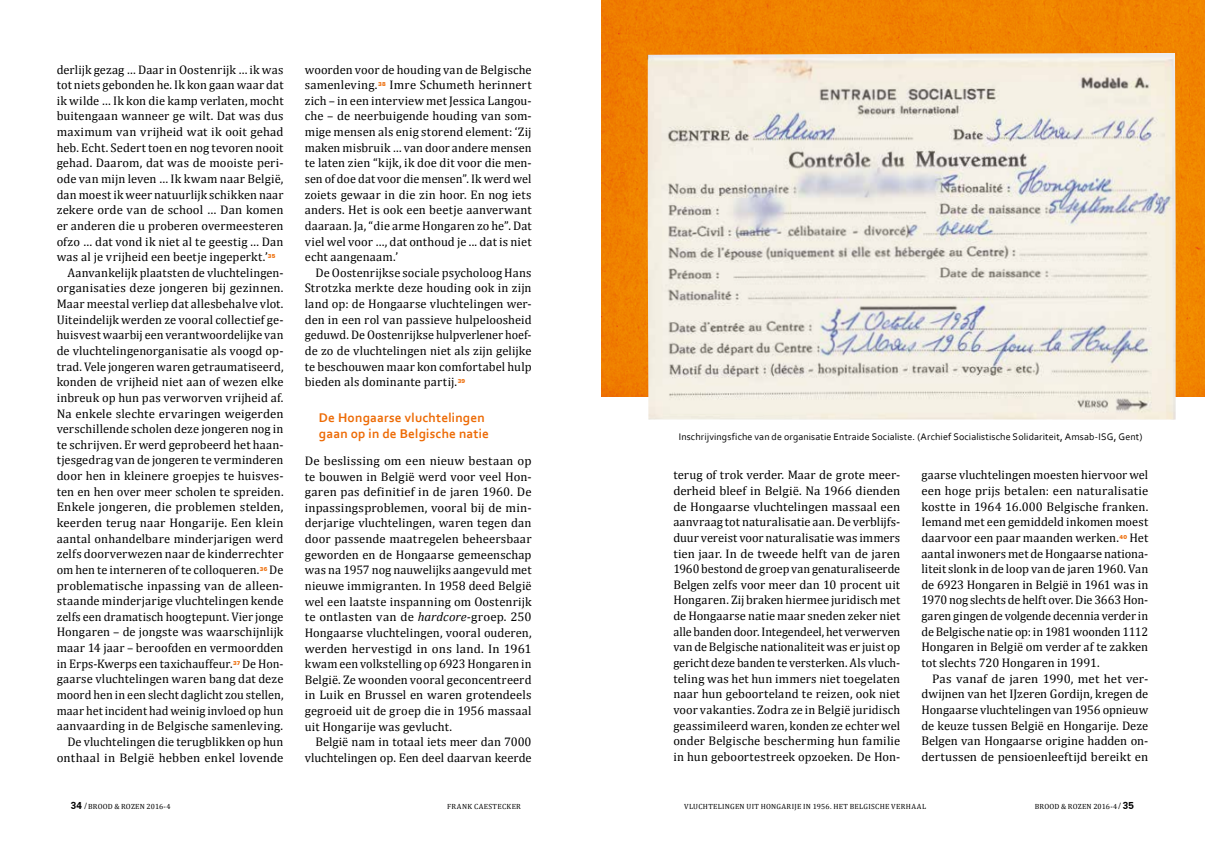
<style>
.page{position:relative;width:1205px;height:851px;background:#fff}
.page>*{position:absolute;margin:0;border:0;box-sizing:border-box;transform-origin:0 0}
.t1{font:700 13.25px/15.9px "Corbel";letter-spacing:.015em;color:#ed6b06}
.t2{font:12.5px/15.6px "Cambria";letter-spacing:.005em;color:#000;text-align:justify}
.t3{font:10px "Corbel";letter-spacing:.015em;color:#000}
.t4{font:7.5px "Cambria";letter-spacing:.04em;color:#000}
.t5{font:7.5px "Cambria";letter-spacing:.015em;color:#000}
.t6{font:900 5.5px "Zurich BT";letter-spacing:.035em;color:#ed6b06}
.s1{font-style:italic}
.s2{font-family:"Zurich BT";font-weight:700;font-size:10px}
.s3{font-family:"Candara";font-weight:700;font-style:italic}
</style>
<div class="page">
<img style="left:602px;top:0;width:603px;height:396px">
<img style="left:648px;top:53px;width:527px;height:366px">
<p class="t2" style="left:57px;top:61px;width:228px">derlijk gezag … Daar in Oostenrijk … ik was tot niets gebonden he. Ik kon gaan waar dat ik wilde … Ik kon die kamp verlaten, mocht buitengaan wanneer ge wilt. Dat was dus maximum van vrijheid wat ik ooit gehad heb. Echt. Sedert toen en nog tevoren nooit gehad. Daarom, dat was de mooiste peri&shy;ode van mijn leven … Ik kwam naar België, dan moest ik weer natuurlijk schikken naar zekere orde van de school … Dan komen er anderen die u proberen overmeesteren ofzo … dat vond ik niet al te geestig ... Dan was al je vrijheid een beetje ingeperkt.’</p>
<p class="t6" style="left:268px;top:253px;width:9px">35</p>
<p class="t2" style="left:57px;top:265px;width:228px;text-indent:11px">Aanvankelijk plaatsten de vluchtelingen&shy;organisaties deze jongeren bij gezinnen.<br>Maar meestal verliep dat allesbehalve vlot.<br>Uiteindelijk werden ze vooral collectief ge&shy;huisvest waarbij een verantwoordelijke van de vluchtelingenorganisatie als voogd op&shy;trad. Vele jongeren waren getraumatiseerd, konden de vrijheid niet aan of wezen elke inbreuk op hun pas verworven vrijheid af.<br>Na enkele slechte ervaringen weigerden verschillende scholen deze jongeren nog in te schrijven. Er werd geprobeerd het haan&shy;tjesgedrag van de jongeren te verminderen door hen in kleinere groepjes te huisves&shy;ten en hen over meer scholen te spreiden.<br>Enkele jongeren, die problemen stelden, keerden terug naar Hongarije. Een klein aantal onhandelbare minderjarigen werd zelfs doorverwezen naar de kinderrechter om hen te interneren of te colloqueren.</p>
<p class="t2" style="left:57px;top:561px;width:228px;text-indent:213px">De problematische inpassing van de alleen&shy;staande minderjarige vluchtelingen kende zelfs een dramatisch hoogtepunt. Vier jonge Hongaren – de jongste was waarschijnlijk maar 14 jaar – beroofden en vermoordden in Erps-Kwerps een taxichauffeur.</p>
<p class="t6" style="left:260px;top:565px;width:9px">36</p>
<p class="t2" style="left:57px;top:655px;width:228px;text-align:right">De Hon-<br>gaarse vluchtelingen waren bang dat deze moord hen in een slecht daglicht zou stellen, maar het incident had weinig invloed op hun aanvaarding in de Belgische samenleving.<br>De vluchtelingen die terugblikken op hun onthaal in België hebben enkel lovende</p>
<p class="t6" style="left:233px;top:659px;width:9px">37</p>
<p class="t2" style="left:305px;top:61px;width:228px">woorden voor de houding van de Belgische samenleving.</p>
<p class="t2" style="left:305px;top:77px;width:228px;text-indent:85px">Imre Schumeth herinnert zich – in een interview met Jessica Langou&shy;che – de neerbuigende houding van som&shy;mige mensen als enig storend element: ‘Zij maken misbruik … van door andere mensen te laten zien “kijk, ik doe dit voor die men&shy;sen of doe dat voor die mensen”. Ik werd wel zoiets gewaar in die zin hoor. En nog iets anders. Het is ook een beetje aanverwant daaraan. Ja, “die arme Hongaren zo he”. Dat viel wel voor …, dat onthoud je ... dat is niet echt aangenaam.’</p>
<p class="t2" style="left:305px;top:265px;width:228px;text-indent:11px">De Oostenrijkse sociale psycholoog Hans Strotzka merkte deze houding ook in zijn land op: de Hongaarse vluchtelingen wer&shy;den in een rol van passieve hulpeloosheid geduwd. De Oostenrijkse hulpverlener hoef&shy;de zo de vluchtelingen niet als zijn gelijke te beschouwen maar kon comfortabel hulp bieden als dominante partij.</p>
<p class="t6" style="left:378px;top:81px;width:9px">38</p>
<p class="t6" style="left:458px;top:378px;width:9px">39</p>
<p class="t1" style="left:319px;top:409px;width:172px">De Hongaarse vluchtelingen gaan op in de Belgische natie</p>
<p class="t2" style="left:305px;top:452px;width:228px">De beslissing om een nieuw bestaan op te bouwen in België werd voor veel Hon&shy;garen pas definitief in de jaren 1960. De inpassingsproblemen, vooral bij de min&shy;derjarige vluchtelingen, waren tegen dan door passende maatregelen beheersbaar geworden en de Hongaarse gemeenschap was na 1957 nog nauwelijks aangevuld met nieuwe immigranten. In 1958 deed België wel een laatste inspanning om Oostenrijk te ontlasten van de <span class="s1">hardcore-</span>groep. 250<br>Hongaarse vluchtelingen, vooral ouderen, werden hervestigd in ons land. In 1961 kwam een volkstelling op 6923 Hongaren in België. Ze woonden vooral geconcentreerd in Luik en Brussel en waren grotendeels gegroeid uit de groep die in 1956 massaal uit Hongarije was gevlucht.</p>
<p class="t2" style="left:305px;top:734px;width:228px;text-align:right">België nam in totaal iets meer dan 7000 vluchtelingen op. Een deel daarvan keerde</p>
<p class="t3" style="left:679px;top:430px;width:465px">Inschrijvingsfiche van de organisatie Entraide Socialiste. (Archief Socialistische Solidariteit, Amsab-ISG, Gent)</p>
<p class="t2" style="left:673px;top:467px;width:228px">terug of trok verder. Maar de grote meer&shy;derheid bleef in België. Na 1966 dienden de Hongaarse vluchtelingen massaal een aanvraag tot naturalisatie aan. De verblijfs&shy;duur vereist voor naturalisatie was immers tien jaar. In de tweede helft van de jaren 1960 bestond de groep van genaturaliseerde Belgen zelfs voor meer dan 10 procent uit Hongaren. Zij braken hiermee juridisch met de Hongaarse natie maar sneden zeker niet alle banden door. Integendeel, het verwerven van de Belgische nationaliteit was er juist op gericht deze banden te versterken. Als vluch&shy;teling was het hun immers niet toegelaten naar hun geboorteland te reizen, ook niet voor vakanties. Zodra ze in België juridisch geassimileerd waren, konden ze echter wel onder Belgische bescherming hun familie in hun geboortestreek opzoeken. De Hon-</p>
<p class="t2" style="left:921px;top:467px;width:228px">gaarse vluchtelingen moesten hiervoor wel een hoge prijs betalen: een naturalisatie kostte in 1964 16.000 Belgische franken.<br>Iemand met een gemiddeld inkomen moest daarvoor een paar maanden werken.</p>
<p class="t2" style="left:921px;top:529px;width:228px;text-indent:208px">Het aantal inwoners met de Hongaarse nationa&shy;liteit slonk in de loop van de jaren 1960. Van de 6923 Hongaren in België in 1961 was in 1970 nog slechts de helft over. Die 3663 Hon&shy;garen gingen de volgende decennia verder in de Belgische natie op: in 1981 woonden 1112<br>Hongaren in België om verder af te zakken tot slechts 720 Hongaren in 1991.</p>
<p class="t2" style="left:921px;top:670px;width:228px;text-indent:11px">Pas vanaf de jaren 1990, met het ver&shy;dwijnen van het IJzeren Gordijn, kregen de Hongaarse vluchtelingen van 1956 opnieuw de keuze tussen België en Hongarije. Deze Belgen van Hongaarse origine hadden on&shy;dertussen de pensioenleeftijd bereikt en</p>
<p class="t6" style="left:1119px;top:533px;width:9px">40</p>
<p class="t5" style="left:71px;top:801px;width:101px"><span class="s2">34</span> <span class="s3">/</span> BROOD &amp; ROZEN 2016-4</p>
<p class="t5" style="left:1035px;top:801px;width:101px">BROOD &amp; ROZEN 2016-4 <span class="s3">/</span> <span class="s2">35</span></p>
<p class="t4" style="left:447px;top:801px;width:75px">FRANK CAESTECKER</p>
<p class="t4" style="left:684px;top:801px;width:244px">VLUCHTELINGEN UIT HONGARIJE IN 1956. HET BELGISCHE VERHAAL</p>
</div>
